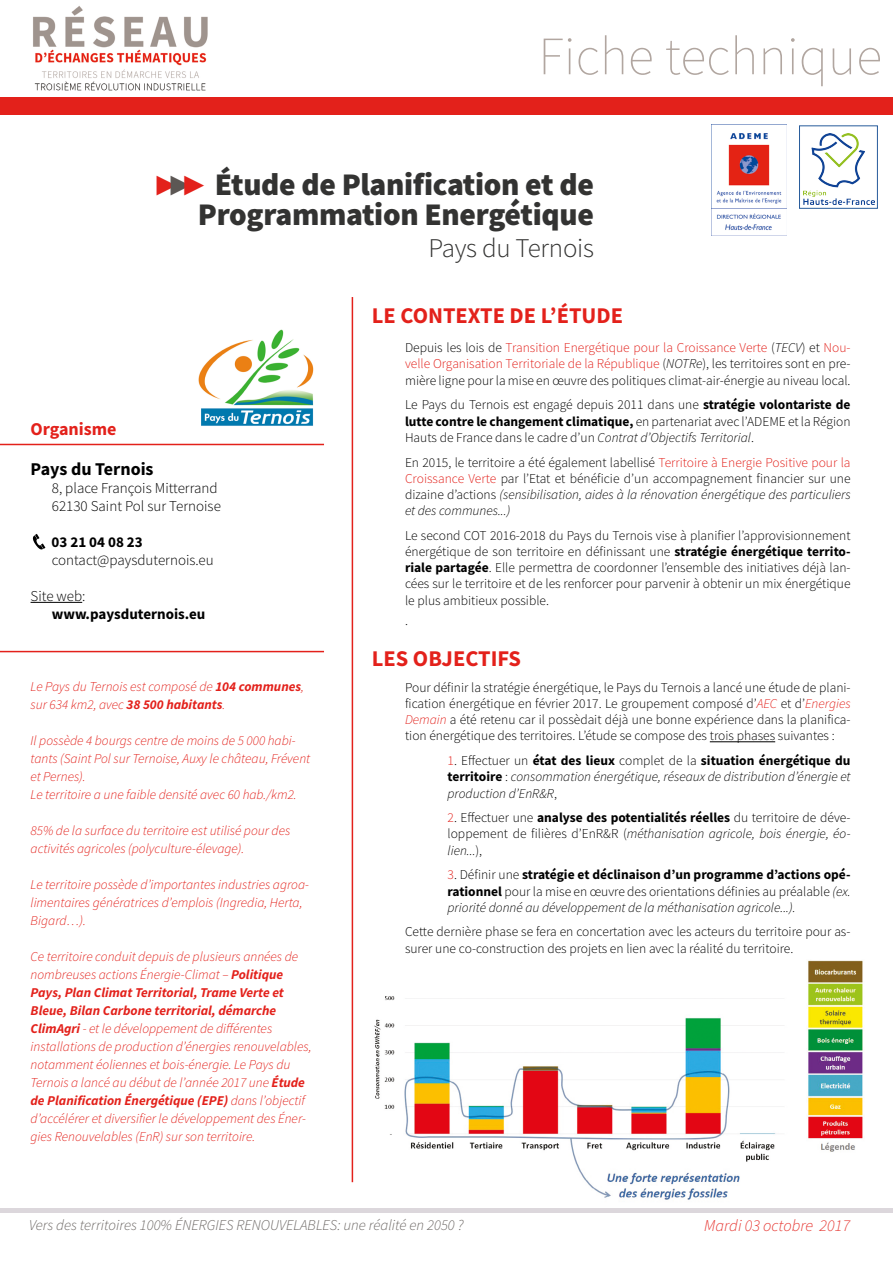
<style>
.page{position:relative;width:893px;height:1263px;background:#fff}
.page>*{position:absolute;margin:0;border:0;box-sizing:border-box;transform-origin:0 0}
.t1{font:200 54px "Source Sans Pro";color:#b1a6a0}
.t2{font:900 31.5px/30px "Source Sans Pro";letter-spacing:-.01em;color:#333332;text-align:center}
.t3{font:27.9px "Arial";color:#e3211b}
.t4{font:300 27px "Source Sans Pro";letter-spacing:-.01em;color:#333332}
.t5{font:700 22.5px "Source Sans Pro";color:#e3211b}
.t6{font:700 18px "Source Sans Pro";color:#000}
.t7{font:700 18px "Source Sans Pro";color:#e3211b}
.t8{font:italic 300 16.5px "Source Sans Pro";color:#e63732}
.t9{font:300 15px/18px "Source Sans Pro";color:#000}
.t10{font:italic 300 15px "Source Sans Pro";color:#6a6562}
.t11{font:700 15px "Source Sans Pro";color:#000}
.t12{font:300 13.5px/16.2px "Source Sans Pro";color:#000;text-align:justify}
.t13{font:italic 300 13.5px/18px "Source Sans Pro";color:#e3211b}
.t14{font:italic 300 13.5px/16.2px "Source Sans Pro";color:#000;text-align:justify}
.s1{color:#5c5754}
.s2{font-weight:700}
.s3{color:#e3211b}
.s4{font-style:italic}
.s5{font-style:italic;color:#e3211b}
.s6{font-style:normal;color:#e3211b}
.s7{font-style:normal}
.s8{font-weight:700;font-style:normal}
</style>
<div class="page">
<hr style="left:710px;top:741px;width:65px;height:1px;background:#000">
<hr style="left:0;top:1208px;width:893px;height:4px;background:#dcd7dc">
<img style="left:374px;top:960px;width:489px;height:240px">
<img style="left:711px;top:125px;width:76px;height:111px">
<hr style="left:31px;top:602px;width:51px;height:1px;background:#000">
<img style="left:804px;top:133px;width:70px;height:71px">
<img style="left:25px;top:6px;width:191px;height:92px">
<div style="left:0;top:98px;width:893px;height:17px;background:#e3211b"></div>
<hr style="left:0;top:444px;width:324px;height:1px;background:#e3211b">
<hr style="left:0;top:651px;width:324px;height:1px;background:#e3211b">
<hr style="left:352px;top:297px;width:1px;height:885px;background:#e3211b">
<svg style="left:32px;top:534px;width:13px;height:16px"></svg>
<img style="left:198px;top:329px;width:116px;height:97px">
<h1 class="t1" style="left:538px;top:24px;width:345px">Fiche technique</h1>
<h2 class="t2" style="left:198px;top:169px;width:398px">Étude de Planification et de<br>Programmation Energétique</h2>
<h3 class="t4" style="left:428px;top:231px;width:167px">Pays du Ternois</h3>
<h3 class="t3" style="left:153px;top:166px;width:57px">►<span class="s1">►</span>►</h3>
<h3 class="t7" style="left:31px;top:417px;width:88px">Organisme</h3>
<h3 class="t6" style="left:31px;top:457px;width:125px">Pays du Ternois</h3>
<p class="t9" style="left:52px;top:479px;width:171px">8, place François Mitterrand<br>62130 Saint Pol sur Ternoise</p>
<p class="t11" style="left:52px;top:532px;width:93px">03 21 04 08 23</p>
<p class="t9" style="left:52px;top:551px;width:163px">contact@paysduternois.eu</p>
<p class="t9" style="left:31px;top:587px;width:56px">Site web:</p>
<p class="t11" style="left:52px;top:604px;width:155px">www.paysduternois.eu</p>
<p class="t13" style="left:31px;top:677px;width:275px">Le Pays du Ternois est composé de <span class="s2">104 communes</span>, sur 634 km2, avec <span class="s2">38 500 habitants</span>.</p>
<p class="t13" style="left:31px;top:731px;width:281px">Il possède 4 bourgs centre de moins de 5 000 habi&shy;tants (Saint Pol sur Ternoise, Auxy le château, Frévent et Pernes).<br>Le territoire a une faible densité avec 60 hab./km2.</p>
<p class="t13" style="left:31px;top:821px;width:261px">85% de la surface du territoire est utilisé pour des activités agricoles (polyculture-élevage).</p>
<p class="t13" style="left:31px;top:875px;width:280px">Le territoire possède d’importantes industries agroa&shy;limentaires génératrices d’emplois (Ingredia, Herta,<br>Bigard…).</p>
<p class="t13" style="left:31px;top:947px;width:283px">Ce territoire conduit depuis de plusieurs années de nombreuses actions Énergie-Climat – <span class="s2">Politique Pays, Plan Climat Territorial, Trame Verte et Bleue, Bilan Carbone territorial, démarche ClimAgri</span> - et le développement de différentes installations de production d’énergies renouvelables, notamment éoliennes et bois-énergie. Le Pays du Ternois a lancé au début de l’année 2017 une <span class="s2">Étude de Planification Énergétique (EPE)</span> dans l’objectif d’accélérer et diversifier le développement des Éner&shy;gies Renouvelables (EnR) sur son territoire.</p>
<h3 class="t5" style="left:372px;top:300px;width:253px">LE CONTEXTE DE L’ÉTUDE</h3>
<p class="t12" style="left:405px;top:340px;width:447px">Depuis les lois de <span class="s3">Transition Energétique pour la Croissance Verte</span> (<span class="s4">TECV</span>) et <span class="s3">Nou&shy;velle Organisation Territoriale de la République</span> (<span class="s4">NOTRe</span>), les territoires sont en pre&shy;mière ligne pour la mise en œuvre des politiques climat-air-énergie au niveau local.</p>
<p class="t12" style="left:405px;top:397px;width:447px">Le Pays du Ternois est engagé depuis 2011 dans une <span class="s2">stratégie volontariste de lutte contre le changement climatique,</span> en partenariat avec l’ADEME et la Région Hauts de France dans le cadre d’un <span class="s4">Contrat d’Objectifs Territorial</span>.</p>
<p class="t12" style="left:405px;top:454px;width:447px">En 2015, le territoire a été également labellisé <span class="s3">Territoire à Energie Positive pour la Croissance Verte</span> par l’Etat et bénéficie d’un accompagnement financier sur une dizaine d’actions <span class="s4">(sensibilisation, aides à la rénovation énergétique des particuliers et des communes...)</span></p>
<p class="t12" style="left:405px;top:527px;width:447px">Le second COT 2016-2018 du Pays du Ternois vise à planifier l’approvisionnement énergétique de son territoire en définissant une <span class="s2">stratégie énergétique territo&shy;riale partagée</span>. Elle permettra de coordonner l’ensemble des initiatives déjà lan&shy;cées sur le territoire et de les renforcer pour parvenir à obtenir un mix énergétique le plus ambitieux possible.</p>
<p class="t12" style="left:405px;top:612px;width:4px">.</p>
<h3 class="t5" style="left:372px;top:643px;width:151px">LES OBJECTIFS</h3>
<p class="t12" style="left:405px;top:679px;width:447px">Pour définir la stratégie énergétique, le Pays du Ternois a lancé une étude de plani&shy;fication énergétique en février 2017. Le groupement composé d’<span class="s5">AEC</span> et d’<span class="s5">Energies Demain</span> a été retenu car il possèdait déjà une bonne expérience dans la planifica&shy;tion énergétique des territoires. L’étude se compose des trois phases suivantes :</p>
<p class="t14" style="left:448px;top:752px;width:404px"><span class="s6">1</span><span class="s7">. Effectuer un</span> <span class="s8">état des lieux</span> <span class="s7">complet de la</span> <span class="s8">situation énergétique du territoire</span> <span class="s7">:</span> consommation énergétique, réseaux de distribution d’énergie et production d’EnR&amp;R<span class="s7">,</span></p>
<p class="t12" style="left:448px;top:810px;width:404px"><span class="s3">2</span>. Effectuer une <span class="s2">analyse des potentialités réelles</span> du territoire de déve&shy;loppement de filières d’EnR&amp;R (<span class="s4">méthanisation agricole, bois énergie, éo&shy;lien...</span>),</p>
<p class="t12" style="left:448px;top:867px;width:405px"><span class="s3">3</span>. Définir une <span class="s2">stratégie et déclinaison d’un programme d’actions opé&shy;rationnel</span> pour la mise en œuvre des orientations définies au préalable <span class="s4">(ex. priorité donné au développement de la méthanisation agricole...).</span></p>
<p class="t12" style="left:405px;top:924px;width:447px">Cette dernière phase se fera en concertation avec les acteurs du territoire pour as&shy;surer une co-construction des projets en lien avec la réalité du territoire.</p>
<p class="t10" style="left:29px;top:1215px;width:436px">Vers des territoires 100% ÉNERGIES RENOUVELABLES: une réalité en 2050 ?</p>
<p class="t8" style="left:704px;top:1215px;width:147px">Mardi 03 octobre 2017</p>
</div>
